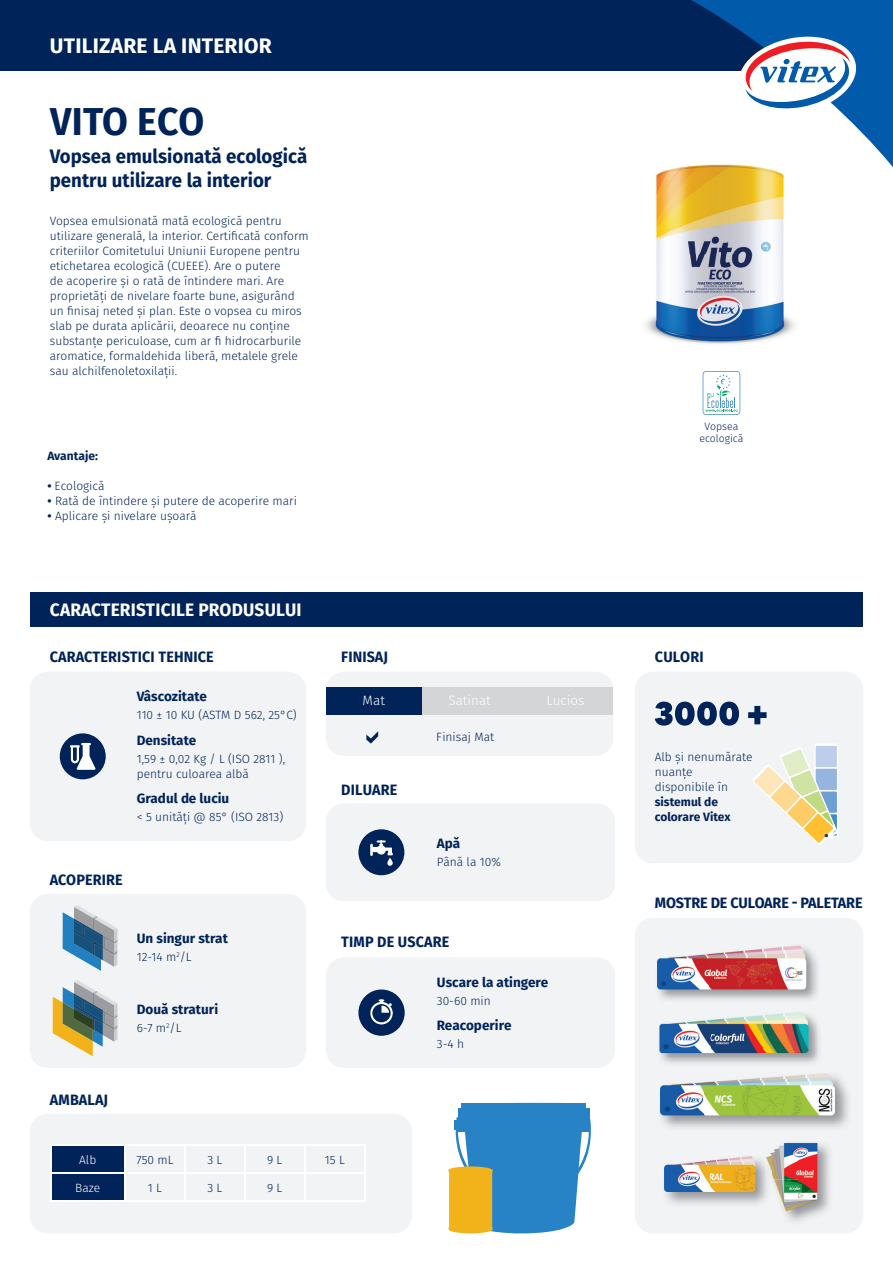
<style>
.page{position:relative;width:893px;height:1263px;background:#fff}
.page>*{position:absolute;margin:0;border:0;box-sizing:border-box;transform-origin:0 0}
.t1{font:700 38.85px "Fira Sans";letter-spacing:.01em;color:#002359;scale:.96 1}
.t2{font:700 21px "Fira Sans";letter-spacing:.01em;color:#fff}
.t3{font:700 19.5px/23.4px "Fira Sans";color:#002359;scale:.96 1}
.t4{font:700 18px "Fira Sans";letter-spacing:.01em;color:#fff;scale:.96 1}
.t5{font:700 15px "Fira Sans";letter-spacing:.01em;color:#002359;scale:.96 1}
.t6{font:700 15px "Fira Sans";letter-spacing:-.01em;color:#002359;scale:.96 1}
.t7{font:700 13.5px "Fira Sans";color:#002359}
.t8{font:300 13.5px "Fira Sans";color:#fff}
.t9{font:300 12px/15px "Fira Sans";color:#002359}
.t10{font:700 12px/15px "Fira Sans";color:#002359}
.t11{font:300 12px "Fira Sans";color:#fff}
.t12{font:300 10.5px/12.6px "Fira Sans";color:#002359;text-align:center}
.s1{font-weight:700}
</style>
<div class="page">
<div style="left:30px;top:1114px;width:382px;height:119px;background:#f2f3f4;border-radius:18px"></div>
<div style="left:0;top:0;width:795px;height:70px;background:#002359"></div>
<div style="left:30px;top:593px;width:833px;height:34px;background:#002359"></div>
<div style="left:326px;top:672px;width:287px;height:84px;background:#f2f3f4;border-radius:18px"></div>
<div style="left:326px;top:687px;width:96px;height:27px;background:#002359"></div>
<div style="left:422px;top:687px;width:95px;height:27px;background:#d4d5d7"></div>
<div style="left:517px;top:687px;width:96px;height:27px;background:#d4d5d7"></div>
<svg style="left:366px;top:731px;width:12px;height:12px"></svg>
<div style="left:30px;top:894px;width:276px;height:174px;background:#f2f3f4;border-radius:18px"></div>
<svg style="left:63px;top:905px;width:54px;height:66px"></svg>
<svg style="left:53px;top:980px;width:64px;height:76px"></svg>
<div style="left:326px;top:803px;width:289px;height:98px;background:#f2f3f4;border-radius:18px"></div>
<div style="left:358px;top:829px;width:46px;height:46px;background:#002359;border-radius:50%"></div>
<svg style="left:387px;top:858px;width:6px;height:8px"></svg>
<svg style="left:370px;top:840px;width:23px;height:16px"></svg>
<div style="left:30px;top:672px;width:276px;height:169px;background:#f2f3f4;border-radius:18px"></div>
<div style="left:635px;top:672px;width:228px;height:191px;background:#f2f3f4;border-radius:18px"></div>
<div style="left:635px;top:918px;width:228px;height:315px;background:#f2f3f4;border-radius:18px"></div>
<div style="left:814px;top:743px;width:24px;height:95px;background:#fff;border-radius:2px"></div>
<div style="left:816px;top:746px;width:21px;height:21px;background:#bccee9"></div>
<svg style="left:753px;top:747px;width:84px;height:97px"></svg>
<div style="left:326px;top:957px;width:289px;height:111px;background:#f2f3f4;border-radius:18px"></div>
<svg style="left:358px;top:989px;width:47px;height:47px"></svg>
<svg style="left:448px;top:1103px;width:143px;height:130px;background:#6099b2"></svg>
<hr style="left:305px;top:1145px;width:61px;height:1px;background:#fff">
<hr style="left:364px;top:1146px;width:2px;height:26px;background:#fff">
<hr style="left:305px;top:1172px;width:61px;height:2px;background:#fff">
<hr style="left:364px;top:1174px;width:2px;height:26px;background:#fff">
<hr style="left:125px;top:1200px;width:60px;height:2px;background:#fff">
<hr style="left:185px;top:1200px;width:60px;height:2px;background:#fff">
<hr style="left:245px;top:1200px;width:60px;height:2px;background:#fff">
<hr style="left:305px;top:1200px;width:61px;height:2px;background:#fff">
<svg style="left:50px;top:1145px;width:256px;height:55px"></svg>
<hr style="left:50px;top:1172px;width:75px;height:2px;background:#fff">
<hr style="left:124px;top:1174px;width:2px;height:26px;background:#fff">
<hr style="left:50px;top:1200px;width:75px;height:2px;background:#fff">
<svg style="left:634px;top:0;width:259px;height:167px"></svg>
<svg style="left:736px;top:32px;width:123px;height:86px"></svg>
<div style="left:60px;top:733px;width:46px;height:46px;background:#002359;border-radius:50%"></div>
<svg style="left:70px;top:743px;width:26px;height:27px"></svg>
<img style="left:816px;top:1023px;width:3px;height:35px">
<img style="left:659px;top:1019px;width:53px;height:39px">
<img style="left:712px;top:1012px;width:104px;height:46px">
<img style="left:657px;top:944px;width:157px;height:53px">
<img style="left:660px;top:1076px;width:188px;height:52px">
<img style="left:661px;top:1073px;width:174px;height:50px">
<img style="left:665px;top:1159px;width:100px;height:45px">
<img style="left:664px;top:1156px;width:93px;height:35px">
<img style="left:765px;top:1142px;width:66px;height:77px">
<img style="left:634px;top:159px;width:180px;height:185px">
<svg style="left:703px;top:371px;width:37px;height:44px"></svg>
<svg style="left:655px;top:702px;width:84px;height:24px"></svg>
<svg style="left:748px;top:706px;width:19px;height:18px"></svg>
<h2 class="t2" style="left:50px;top:31px;width:223px">UTILIZARE LA INTERIOR</h2>
<h1 class="t1" style="left:50px;top:94px;width:162px">VITO ECO</h1>
<h3 class="t3" style="left:50px;top:146px;width:270px">Vopsea emulsionată ecologică pentru utilizare la interior</h3>
<p class="t9" style="left:50px;top:214px;width:260px">Vopsea emulsionată mată ecologică pentru utilizare generală, la interior. Certificată conform criteriilor Comitetului Uniunii Europene pentru etichetarea ecologică (CUEEE). Are o putere<br>de acoperire și o rată de întindere mari. Are proprietăți de nivelare foarte bune, asigurând un finisaj neted și plan. Este o vopsea cu miros slab pe durata aplicării, deoarece nu conține substanțe periculoase, cum ar fi hidrocarburile aromatice, formaldehida liberă, metalele grele sau alchilfenoletoxilații.</p>
<p class="t10" style="left:48px;top:449px;width:52px">Avantaje:</p>
<p class="t9" style="left:48px;top:479px;width:58px"><span class="s1">•</span> Ecologică</p>
<p class="t9" style="left:48px;top:494px;width:251px"><span class="s1">•</span> Rată de întindere și putere de acoperire mari</p>
<p class="t9" style="left:48px;top:509px;width:150px"><span class="s1">•</span> Aplicare și nivelare ușoară</p>
<h3 class="t4" style="left:50px;top:597px;width:264px">CARACTERISTICILE PRODUSULUI</h3>
<p class="t5" style="left:50px;top:646px;width:172px">CARACTERISTICI TEHNICE</p>
<p class="t7" style="left:137px;top:687px;width:72px">Vâscozitate</p>
<p class="t9" style="left:137px;top:708px;width:162px">110 ± 10 KU (ASTM D 562, 25°C)</p>
<p class="t7" style="left:137px;top:731px;width:61px">Densitate</p>
<p class="t9" style="left:137px;top:752px;width:150px">1,59 ± 0,02 Kg / L (ISO 2811 ), pentru culoarea albă</p>
<p class="t7" style="left:137px;top:789px;width:94px">Gradul de luciu</p>
<p class="t9" style="left:137px;top:810px;width:148px">&lt; 5 unități @ 85° (ISO 2813)</p>
<p class="t5" style="left:50px;top:869px;width:77px">ACOPERIRE</p>
<p class="t7" style="left:137px;top:929px;width:93px">Un singur strat</p>
<p class="t9" style="left:137px;top:950px;width:56px">12-14 m<sup>2</sup>/L</p>
<p class="t7" style="left:137px;top:999px;width:83px">Două straturi</p>
<p class="t9" style="left:137px;top:1021px;width:46px">6-7 m<sup>2</sup>/L</p>
<p class="t5" style="left:50px;top:1089px;width:62px">AMBALAJ</p>
<p class="t12" style="left:699px;top:421px;width:46px">Vopsea ecologică</p>
<p class="t5" style="left:341px;top:646px;width:50px">FINISAJ</p>
<p class="t5" style="left:655px;top:646px;width:52px">CULORI</p>
<p class="t8" style="left:363px;top:691px;width:24px">Mat</p>
<p class="t8" style="left:448px;top:691px;width:44px">Satinat</p>
<p class="t8" style="left:546px;top:691px;width:40px">Lucios</p>
<p class="t5" style="left:341px;top:779px;width:60px">DILUARE</p>
<p class="t9" style="left:436px;top:730px;width:60px">Finisaj Mat</p>
<p class="t7" style="left:437px;top:834px;width:25px">Apă</p>
<p class="t9" style="left:437px;top:855px;width:65px">Până la 10%</p>
<p class="t5" style="left:341px;top:932px;width:114px">TIMP DE USCARE</p>
<p class="t7" style="left:437px;top:973px;width:113px">Uscare la atingere</p>
<p class="t9" style="left:437px;top:994px;width:55px">30-60 min</p>
<p class="t7" style="left:437px;top:1015px;width:76px">Reacoperire</p>
<p class="t9" style="left:437px;top:1037px;width:29px">3-4 h</p>
<p class="t9" style="left:655px;top:750px;width:99px">Alb și nenumărate nuanțe disponibile în</p>
<p class="t10" style="left:655px;top:795px;width:77px">sistemul de colorare Vitex</p>
<p class="t6" style="left:655px;top:892px;width:218px">MOSTRE DE CULOARE - PALETARE</p>
<p class="t11" style="left:79px;top:1151px;width:19px">Alb</p>
<p class="t9" style="left:136px;top:1153px;width:38px">750 mL</p>
<p class="t9" style="left:207px;top:1153px;width:16px">3 L</p>
<p class="t9" style="left:267px;top:1153px;width:17px">9 L</p>
<p class="t9" style="left:325px;top:1153px;width:21px">15 L</p>
<p class="t11" style="left:75px;top:1179px;width:27px">Baze</p>
<p class="t9" style="left:148px;top:1181px;width:15px">1 L</p>
<p class="t9" style="left:207px;top:1181px;width:16px">3 L</p>
<p class="t9" style="left:267px;top:1181px;width:17px">9 L</p>
</div>
